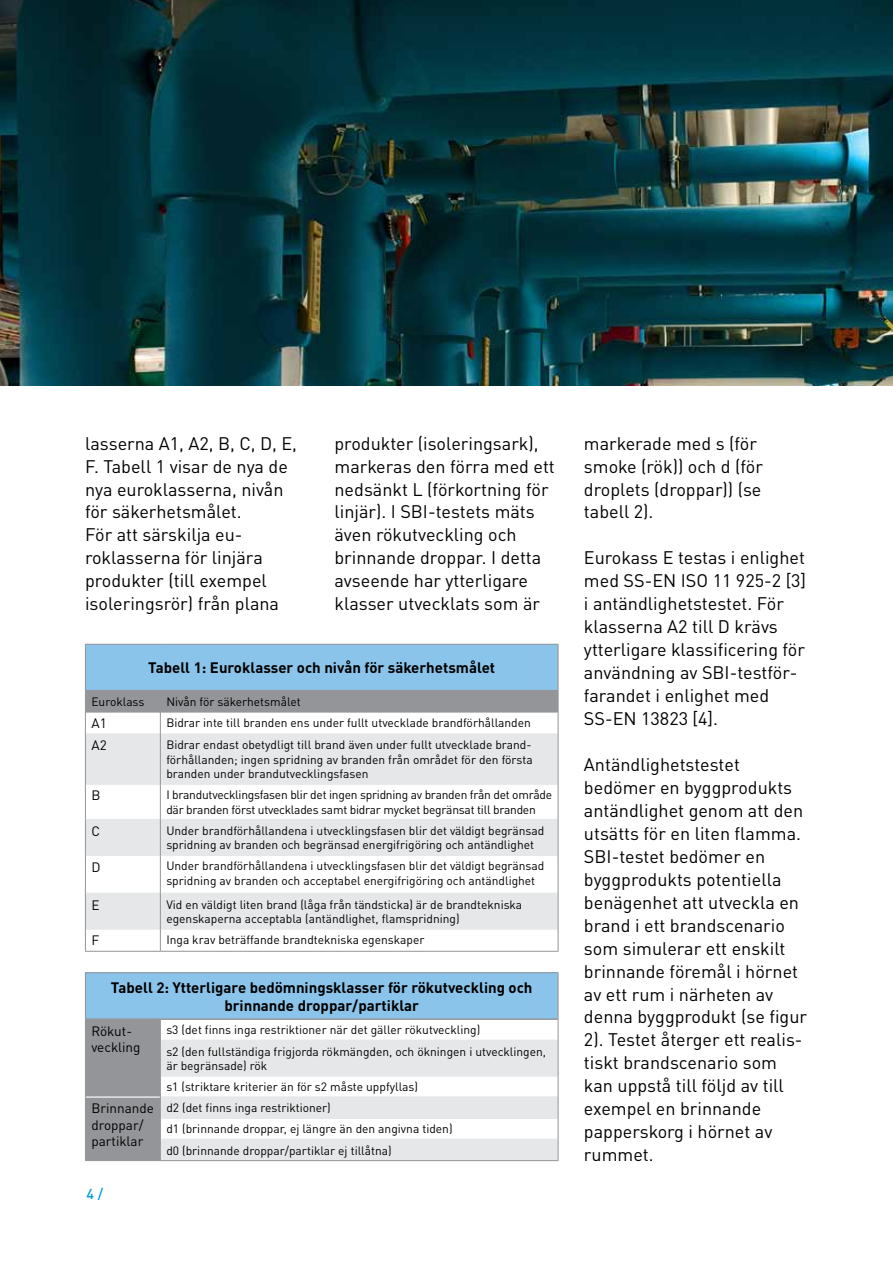
<style>
.page{position:relative;width:893px;height:1263px;background:#fff}
.page>*{position:absolute;margin:0;border:0;box-sizing:border-box;transform-origin:0 0}
.t1{font:18px/23px "DIN Pro";color:#000}
.t2{font:700 15px/18px "DIN Pro";color:#000;text-align:center}
.t3{font:500 14.25px "DIN Pro";color:#009bdb}
.t4{font:13.5px/16.2px "DIN Pro";color:#000}
.t5{font:12px/14.4px "DIN Pro";color:#000}
.t6{font:12px/14.4px "DIN Pro";letter-spacing:-.02em;color:#000}
</style>
<div class="page">
<img style="left:0;top:0;width:893px;height:385px">
<div style="left:85px;top:644px;width:473px;height:47px;background:#8bc4ea"></div>
<svg style="left:86px;top:735px;width:472px;height:193px;fill:#e6e7e8"></svg>
<hr style="left:86px;top:690px;width:74px;height:1px;background:#939598">
<hr style="left:160px;top:690px;width:398px;height:1px;background:#939598">
<hr style="left:86px;top:733px;width:74px;height:2px;background:#e6e7e8">
<hr style="left:161px;top:733px;width:397px;height:2px;background:#e6e7e8">
<hr style="left:86px;top:783px;width:74px;height:2px;background:#e6e7e8">
<hr style="left:161px;top:783px;width:397px;height:2px;background:#e6e7e8">
<hr style="left:86px;top:819px;width:74px;height:1px;background:#e6e7e8">
<hr style="left:161px;top:819px;width:397px;height:1px;background:#e6e7e8">
<hr style="left:86px;top:854px;width:74px;height:2px;background:#e6e7e8">
<hr style="left:161px;top:854px;width:397px;height:2px;background:#e6e7e8">
<hr style="left:86px;top:893px;width:74px;height:1px;background:#e6e7e8">
<hr style="left:161px;top:893px;width:397px;height:1px;background:#e6e7e8">
<hr style="left:86px;top:928px;width:74px;height:2px;background:#e6e7e8">
<hr style="left:161px;top:928px;width:397px;height:2px;background:#e6e7e8">
<hr style="left:85px;top:644px;width:75px;height:1px;background:#939598">
<hr style="left:85px;top:645px;width:1px;height:46px;background:#939598">
<hr style="left:160px;top:644px;width:398px;height:1px;background:#939598">
<hr style="left:558px;top:645px;width:1px;height:46px;background:#939598">
<svg style="left:85px;top:691px;width:474px;height:43px"></svg>
<hr style="left:85px;top:734px;width:1px;height:50px;background:#939598">
<hr style="left:160px;top:734px;width:1px;height:50px;background:#939598">
<hr style="left:558px;top:734px;width:1px;height:50px;background:#939598">
<hr style="left:85px;top:784px;width:1px;height:36px;background:#939598">
<hr style="left:160px;top:784px;width:1px;height:36px;background:#939598">
<hr style="left:558px;top:784px;width:1px;height:36px;background:#939598">
<hr style="left:85px;top:820px;width:1px;height:35px;background:#939598">
<hr style="left:160px;top:820px;width:1px;height:35px;background:#939598">
<hr style="left:558px;top:820px;width:1px;height:35px;background:#939598">
<hr style="left:85px;top:855px;width:1px;height:38px;background:#939598">
<hr style="left:160px;top:855px;width:1px;height:38px;background:#939598">
<hr style="left:558px;top:855px;width:1px;height:38px;background:#939598">
<hr style="left:85px;top:893px;width:1px;height:36px;background:#939598">
<hr style="left:160px;top:893px;width:1px;height:36px;background:#939598">
<hr style="left:558px;top:893px;width:1px;height:36px;background:#939598">
<svg style="left:85px;top:929px;width:1px;height:22px"></svg>
<svg style="left:160px;top:929px;width:1px;height:22px"></svg>
<svg style="left:558px;top:929px;width:1px;height:22px"></svg>
<hr style="left:85px;top:951px;width:75px;height:1px;background:#939598">
<hr style="left:160px;top:951px;width:398px;height:1px;background:#939598">
<div style="left:85px;top:973px;width:473px;height:46px;background:#8bc4ea"></div>
<svg style="left:161px;top:1041px;width:397px;height:119px;fill:#e6e7e8"></svg>
<hr style="left:86px;top:1018px;width:74px;height:2px;background:#939598">
<hr style="left:160px;top:1018px;width:398px;height:2px;background:#939598">
<hr style="left:161px;top:1039px;width:397px;height:2px;background:#e6e7e8">
<hr style="left:161px;top:1075px;width:397px;height:2px;background:#e6e7e8">
<hr style="left:161px;top:1096px;width:397px;height:2px;background:#e6e7e8">
<hr style="left:161px;top:1117px;width:397px;height:2px;background:#e6e7e8">
<hr style="left:161px;top:1139px;width:397px;height:1px;background:#e6e7e8">
<hr style="left:558px;top:973px;width:1px;height:46px;background:#939598">
<hr style="left:85px;top:972px;width:75px;height:1px;background:#939598">
<hr style="left:85px;top:973px;width:1px;height:46px;background:#939598">
<hr style="left:160px;top:972px;width:398px;height:1px;background:#939598">
<svg style="left:558px;top:1019px;width:1px;height:21px"></svg>
<hr style="left:558px;top:1040px;width:1px;height:36px;background:#939598">
<div style="left:85px;top:1019px;width:76px;height:141px;background:#939598"></div>
<svg style="left:558px;top:1076px;width:1px;height:84px"></svg>
<hr style="left:85px;top:1160px;width:75px;height:1px;background:#939598">
<hr style="left:160px;top:1160px;width:398px;height:1px;background:#939598">
<p class="t1" style="left:85px;top:430px;width:213px">lasserna A1, A2, B, C, D, E,<br>F. Tabell 1 visar de nya de nya euroklasserna, nivån för säkerhetsmålet.<br>För att särskilja eu&shy;roklasserna för linjära produkter (till exempel isoleringsrör) från plana</p>
<p class="t1" style="left:334px;top:430px;width:222px">produkter (isoleringsark), markeras den förra med ett nedsänkt L (förkortning för linjär). I SBI-testets mäts även rökutveckling och brinnande droppar. I detta avseende har ytterligare klasser utvecklats som är</p>
<p class="t1" style="left:584px;top:430px;width:181px">markerade med s (för smoke (rök)) och d (för droplets (droppar)) (se tabell 2).</p>
<p class="t1" style="left:584px;top:545px;width:224px">Eurokass E testas i enlighet med SS-EN ISO 11 925-2 [3] i antändlighetstestet. För klasserna A2 till D krävs ytterligare klassificering för användning av SBI-testför&shy;farandet i enlighet med<br>SS-EN 13823 [4].</p>
<p class="t1" style="left:584px;top:752px;width:225px">Antändlighetstestet bedömer en byggprodukts antändlighet genom att den utsätts för en liten flamma.<br>SBI-testet bedömer en byggprodukts potentiella benägenhet att utveckla en brand i ett brandscenario som simulerar ett enskilt brinnande föremål i hörnet av ett rum i närheten av denna byggprodukt (se figur<br>2). Testet återger ett realis&shy;tiskt brandscenario som kan uppstå till följd av till exempel en brinnande papperskorg i hörnet av rummet.</p>
<p class="t2" style="left:148px;top:658px;width:348px">Tabell 1: Euroklasser och nivån för säkerhetsmålet</p>
<p class="t5" style="left:91px;top:693px;width:55px">Euroklass</p>
<p class="t5" style="left:166px;top:693px;width:136px">Nivån för säkerhetsmålet</p>
<p class="t4" style="left:91px;top:714px;width:17px">A1</p>
<p class="t5" style="left:166px;top:715px;width:366px">Bidrar inte till branden ens under fullt utvecklade brandförhållanden</p>
<p class="t4" style="left:91px;top:737px;width:17px">A2</p>
<p class="t5" style="left:166px;top:737px;width:368px;text-align:justify">Bidrar endast obetydligt till brand även under fullt utvecklade brand&shy;förhållanden; ingen spridning av branden från området för den första branden under brandutvecklingsfasen</p>
<p class="t4" style="left:91px;top:787px;width:11px">B</p>
<p class="t6" style="left:166px;top:787px;width:387px">I brandutvecklingsfasen blir det ingen spridning av branden från det område där branden först utvecklades samt bidrar mycket begränsat till branden</p>
<p class="t4" style="left:91px;top:822px;width:10px">C</p>
<p class="t5" style="left:166px;top:822px;width:379px">Under brandförhållandena i utvecklingsfasen blir det väldigt begränsad spridning av branden och begränsad energifrigöring och antändlighet</p>
<p class="t4" style="left:91px;top:858px;width:11px">D</p>
<p class="t5" style="left:166px;top:858px;width:379px">Under brandförhållandena i utvecklingsfasen blir det väldigt begränsad spridning av branden och acceptabel energifrigöring och antändlighet</p>
<p class="t4" style="left:91px;top:896px;width:10px">E</p>
<p class="t5" style="left:166px;top:896px;width:357px">Vid en väldigt liten brand (låga från tändsticka) är de brandtekniska egenskaperna acceptabla (antändlighet, flamspridning)</p>
<p class="t4" style="left:91px;top:931px;width:9px">F</p>
<p class="t5" style="left:166px;top:932px;width:260px">Inga krav beträffande brandtekniska egenskaper</p>
<p class="t2" style="left:111px;top:977px;width:423px">Tabell 2: Ytterligare bedömningsklasser för rökutveckling och brinnande droppar/partiklar</p>
<p class="t4" style="left:91px;top:1022px;width:51px">Rökut&shy;veckling</p>
<p class="t5" style="left:166px;top:1019px;width:381px;line-height:21.1px">s3 (det finns inga restriktioner när det gäller rökutveckling)<br>s2 (den fullständiga frigjorda rökmängden, och ökningen i utvecklingen,</p>
<p class="t5" style="left:166px;top:1054px;width:253px;line-height:21.1px">är begränsade) rök<br>s1 (striktare kriterier än för s2 måste uppfyllas)</p>
<p class="t4" style="left:91px;top:1099px;width:64px">Brinnande droppar/ partiklar</p>
<p class="t5" style="left:166px;top:1096px;width:288px;line-height:21.1px">d2 (det finns inga restriktioner)<br>d1 (brinnande droppar, ej längre än den angivna tiden) d0 (brinnande droppar/partiklar ej tillåtna)</p>
<p class="t3" style="left:87px;top:1183px;width:18px">4 /</p>
</div>
